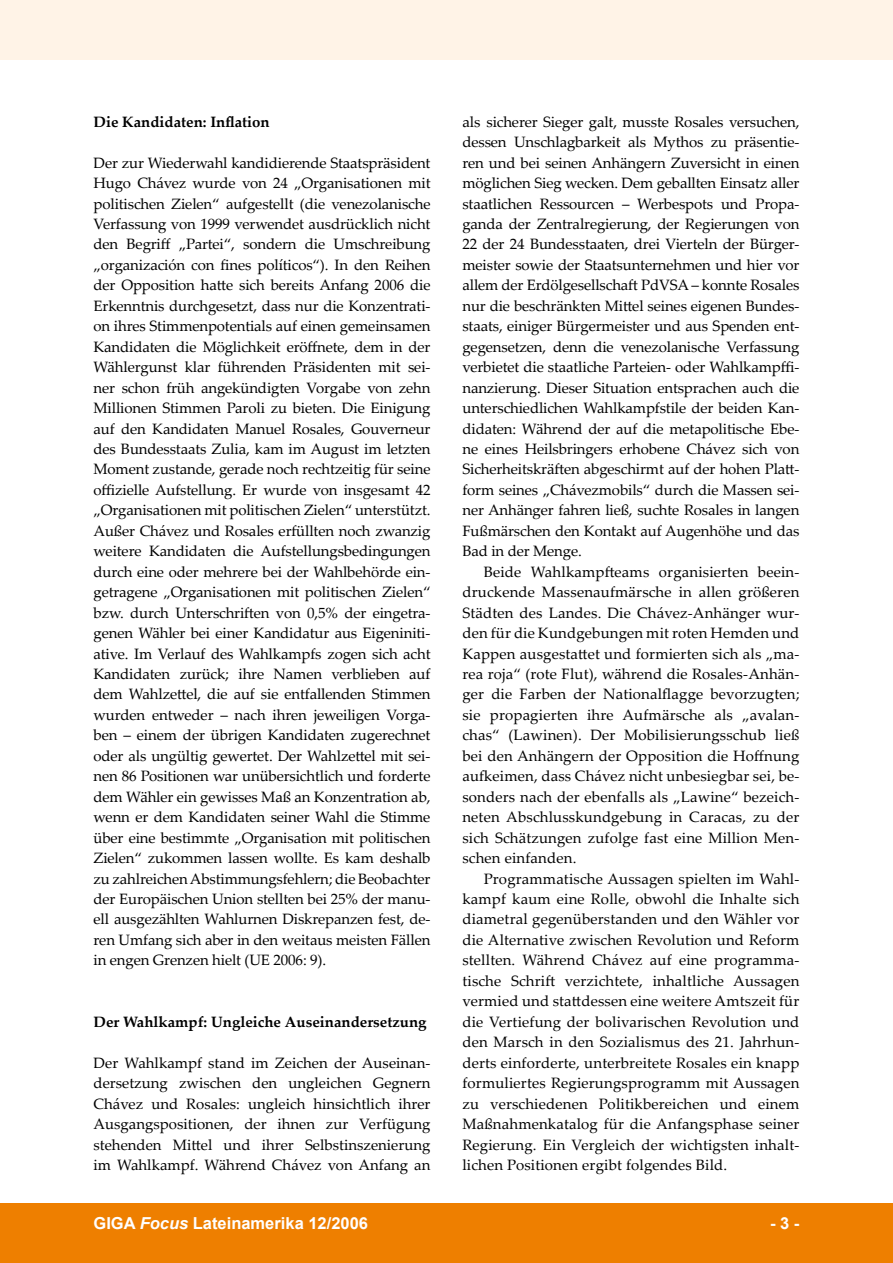
<style>
.page{position:relative;width:893px;height:1263px;background:#fff}
.page>*{position:absolute;margin:0;border:0;box-sizing:border-box;transform-origin:0 0}
.t1{font:700 16.5px "Arial";color:#fff}
.t2{font:15px/20.4px "Palatino Linotype";color:#000;text-align:justify}
.t3{font:700 15px "Palatino Linotype";color:#000}
.s1{font-style:italic}
</style>
<div class="page">
<div style="left:0;top:1203px;width:893px;height:60px;background:#ee7f00"></div>
<div style="left:0;top:0;width:893px;height:60px;background:#fff3e7"></div>
<p class="t3" style="left:94px;top:111px;width:178px">Die Kandidaten: Inflation</p>
<p class="t2" style="left:94px;top:152px;width:339px">Der zur Wiederwahl kandidierende Staatspräsident Hugo Chávez wurde von 24 „Organisationen mit politischen Zielen“ aufgestellt (die venezolanische Verfassung von 1999 verwendet ausdrücklich nicht den Begriff „Partei“, sondern die Umschreibung „organización con fines políticos“). In den Reihen der Opposition hatte sich bereits Anfang 2006 die Erkenntnis durchgesetzt, dass nur die Konzentrati&shy;on ihres Stimmenpotentials auf einen gemeinsamen Kandidaten die Möglichkeit eröffnete, dem in der Wählergunst klar führenden Präsidenten mit sei&shy;ner schon früh angekündigten Vorgabe von zehn Millionen Stimmen Paroli zu bieten. Die Einigung auf den Kandidaten Manuel Rosales, Gouverneur des Bundesstaats Zulia, kam im August im letzten Moment zustande, gerade noch rechtzeitig für seine offizielle Aufstellung. Er wurde von insgesamt 42 „Organisationen mit politischen Zielen“ unterstützt.<br>Außer Chávez und Rosales erfüllten noch zwanzig weitere Kandidaten die Aufstellungsbedingungen durch eine oder mehrere bei der Wahlbehörde ein&shy;getragene „Organisationen mit politischen Zielen“ bzw. durch Unterschriften von 0,5% der eingetra&shy;genen Wähler bei einer Kandidatur aus Eigeniniti&shy;ative. Im Verlauf des Wahlkampfs zogen sich acht Kandidaten zurück; ihre Namen verblieben auf dem Wahlzettel, die auf sie entfallenden Stimmen wurden entweder – nach ihren jeweiligen Vorga&shy;ben – einem der übrigen Kandidaten zugerechnet oder als ungültig gewertet. Der Wahlzettel mit sei&shy;nen 86 Positionen war un-übersichtlich und forderte dem Wähler ein gewisses Maß an Konzentration ab, wenn er dem Kandidaten seiner Wahl die Stimme über eine bestimmte „Organisation mit politischen Zielen“ zukommen lassen wollte. Es kam deshalb zu zahlreichen Abstimmungsfehlern; die Beobachter der Europäischen Union stellten bei 25% der manu&shy;ell ausgezählten Wahlurnen Diskrepanzen fest, de&shy;ren Umfang sich aber in den weitaus meisten Fällen in engen Grenzen hielt (UE 2006: 9).</p>
<p class="t3" style="left:94px;top:1011px;width:334px">Der Wahlkampf: Ungleiche Auseinandersetzung</p>
<p class="t2" style="left:94px;top:1052px;width:338px">Der Wahlkampf stand im Zeichen der Auseinan&shy;dersetzung zwischen den ungleichen Gegnern Chávez und Rosales: ungleich hinsichtlich ihrer Ausgangspositionen, der ihnen zur Verfügung stehenden Mittel und ihrer Selbstinszenierung im Wahlkampf. Während Chávez von Anfang an</p>
<p class="t2" style="left:462px;top:111px;width:339px">als sicherer Sieger galt, musste Rosales versuchen, dessen Unschlagbarkeit als Mythos zu präsentie&shy;ren und bei seinen Anhängern Zuversicht in einen möglichen Sieg wecken. Dem geballten Einsatz aller staatlichen Ressourcen – Werbespots und Propa&shy;ganda der Zentralregierung, der Regierungen von 22 der 24 Bundesstaaten, drei Vierteln der Bürger&shy;meister sowie der Staatsunternehmen und hier vor allem der Erdölgesellschaft PdVSA – konnte Rosales nur die beschränkten Mittel seines eigenen Bundes&shy;staats, einiger Bürgermeister und aus Spenden ent&shy;gegensetzen, denn die venezolanische Verfassung verbietet die staatliche Parteien- oder Wahlkampffi&shy;nanzierung. Dieser Situation entsprachen auch die unterschiedlichen Wahlkampfstile der beiden Kan&shy;didaten: Während der auf die metapolitische Ebe&shy;ne eines Heilsbringers erhobene Chávez sich von Sicherheitskräften abgeschirmt auf der hohen Platt&shy;form seines „Chávezmobils“ durch die Massen sei&shy;ner Anhänger fahren ließ, suchte Rosales in langen Fußmärschen den Kontakt auf Augenhöhe und das Bad in der Menge.</p>
<p class="t2" style="left:462px;top:561px;width:338px;text-indent:21px">Beide Wahlkampfteams organisierten beein&shy;druckende Massenaufmärsche in allen größeren Städten des Landes. Die Chávez-Anhänger wur&shy;den für die Kundgebungen mit roten Hemden und Kappen ausgestattet und formierten sich als „ma&shy;rea roja“ (rote Flut), während die Rosales-Anhän&shy;ger die Farben der Nationalflagge bevorzugten; sie propagierten ihre Aufmärsche als „avalan&shy;chas“ (Lawinen). Der Mobilisierungsschub ließ bei den Anhängern der Opposition die Hoffnung aufkeimen, dass Chávez nicht unbesiegbar sei, be&shy;sonders nach der ebenfalls als „Lawine“ bezeich&shy;neten Abschlusskundgebung in Caracas, zu der sich Schätzungen zufolge fast eine Million Men&shy;schen einfanden.</p>
<p class="t2" style="left:462px;top:868px;width:338px;text-indent:21px">Programmatische Aussagen spielten im Wahl&shy;kampf kaum eine Rolle, obwohl die Inhalte sich diametral gegenüberstanden und den Wähler vor die Alternative zwischen Revolution und Reform stellten. Während Chávez auf eine programma&shy;tische Schrift verzichtete, inhaltliche Aussagen vermied und stattdessen eine weitere Amtszeit für die Vertiefung der bolivarischen Revolution und den Marsch in den Sozialismus des 21. Jahrhun&shy;derts einforderte, unterbreitete Rosales ein knapp formuliertes Regierungsprogramm mit Aussagen zu verschiedenen Politikbereichen und einem Maßnahmenkatalog für die Anfangsphase seiner Regierung. Ein Vergleich der wichtigsten inhalt&shy;lichen Positionen ergibt folgendes Bild.</p>
<p class="t1" style="left:94px;top:1212px;width:276px">GIGA <span class="s1">Focus</span> Lateinamerika 12/2006</p>
<p class="t1" style="left:770px;top:1212px;width:31px">- -</p>
</div>
